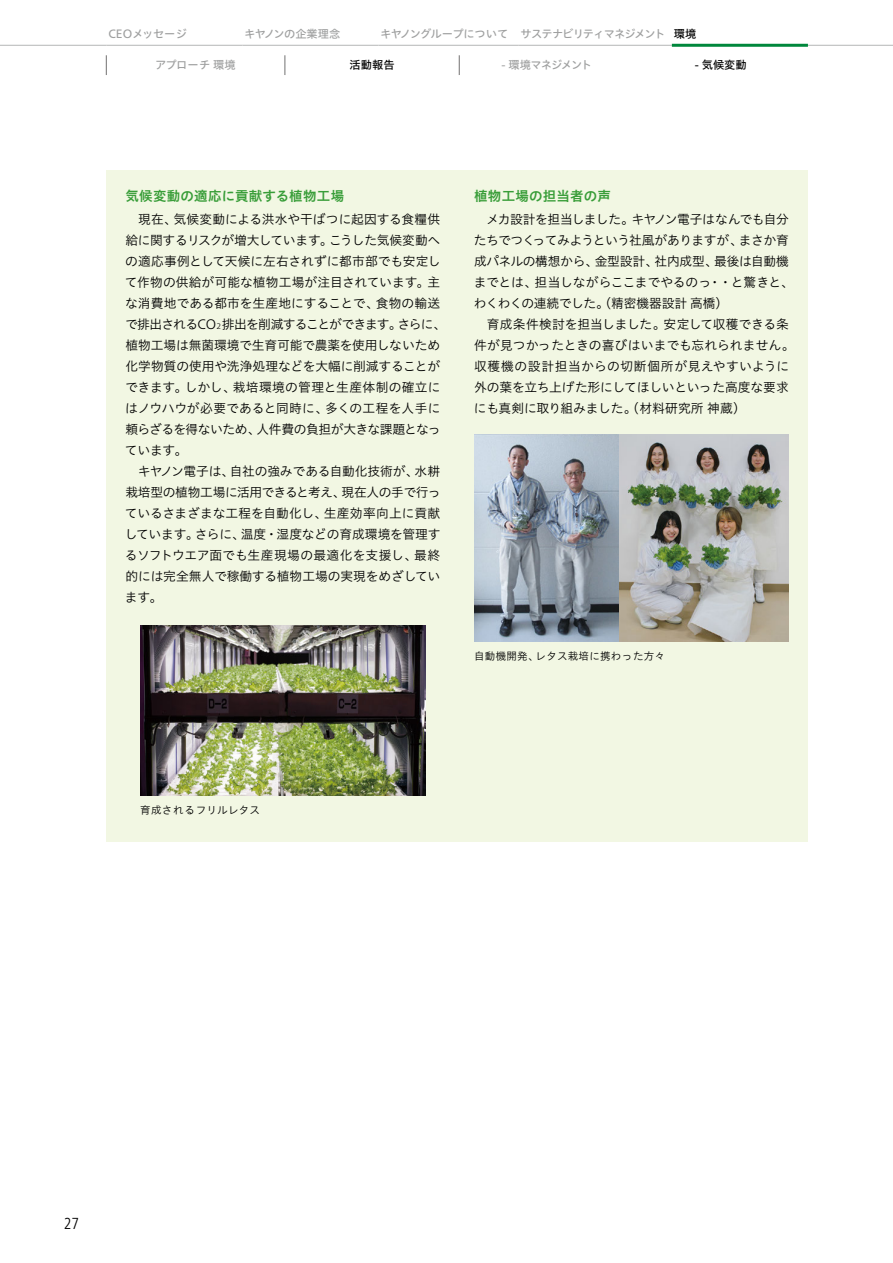
<style>
.page{position:relative;width:893px;height:1263px;background:#fff}
.page>*{position:absolute;margin:0;border:0;box-sizing:border-box;transform-origin:0 0}
.t1{font:300 condensed 15.9px "Frutiger LT Std";color:#000}
.t2{font:13.5px "Hiragino UD Sans Std W6";letter-spacing:.01em;color:#389d38}
.t3{font:12.75px/21px "Hiragino UD Sans Std W3";letter-spacing:-.01em;color:#000}
.t4{font:11.25px "Hiragino UD Sans Std W5";letter-spacing:-.065em;color:#9fa0a0}
.t5{font:11.25px "Hiragino UD Sans Std W5";letter-spacing:-.035em;color:#9fa0a0}
.t6{font:11.25px "Hiragino UD Sans Std W5";color:#000}
.t7{font:11.25px "Hiragino UD Sans Std W5";color:#9fa0a0}
.t8{font:10.5px "Hiragino UD Sans Std W3";letter-spacing:.025em;color:#000}
.s1{font-family:"Frutiger Neue LT Pro";font-size:12.15px}
.s2{color:#000}
.s3{font-family:"Frutiger Neue LT Pro";font-weight:300;font-size:13.8px}
.s4{font-family:"Frutiger Neue LT Pro";font-weight:300;font-size:8.1px}
</style>
<div class="page">
<hr style="left:0;top:45px;width:106px;height:1px;background:#b5b6b6">
<hr style="left:106px;top:45px;width:136px;height:1px;background:#b5b6b6">
<hr style="left:242px;top:45px;width:136px;height:1px;background:#b5b6b6">
<hr style="left:378px;top:45px;width:141px;height:1px;background:#b5b6b6">
<hr style="left:519px;top:45px;width:153px;height:1px;background:#b5b6b6">
<hr style="left:808px;top:45px;width:85px;height:1px;background:#b5b6b6">
<hr style="left:672px;top:44px;width:136px;height:3px;background:#00873c">
<div style="left:106px;top:170px;width:702px;height:672px;background:#f2f7e3"></div>
<img style="left:140px;top:625px;width:285px;height:170px">
<img style="left:474px;top:434px;width:315px;height:207px">
<svg style="left:106px;top:55px;width:1px;height:20px"></svg>
<svg style="left:285px;top:55px;width:1px;height:20px"></svg>
<svg style="left:459px;top:55px;width:1px;height:20px"></svg>
<p class="t4" style="left:108px;top:25px;width:80px"><span class="s1">CEO</span>メッセージ</p>
<p class="t5" style="left:244px;top:25px;width:98px">キヤノンの企業理念</p>
<p class="t4" style="left:380px;top:25px;width:318px">キヤノングループについて サステナビリティマネジメント <span class="s2">環境</span></p>
<p class="t7" style="left:155px;top:57px;width:82px">アプローチ環境</p>
<p class="t6" style="left:350px;top:57px;width:47px">活動報告</p>
<p class="t4" style="left:501px;top:57px;width:92px"><span class="s1">-</span> 環境マネジメント</p>
<p class="t6" style="left:695px;top:57px;width:53px"><span class="s1">-</span> 気候変動</p>
<p class="t2" style="left:125px;top:186px;width:220px">気候変動の適応に貢献する植物工場</p>
<p class="t3" style="left:125px;top:208px;width:323px;text-indent:13px">現在、気候変動による洪水や干ばつに起因する食糧供給に関するリスクが増大しています。こうした気候変動への適応事例として天候に左右されずに都市部でも安定して作物の供給が可能な植物工場が注目されています。主な消費地である都市を生産地にすることで、食物の輸送で排出される<span class="s3">CO</span><span class="s4">2</span>排出を削減することができます。さらに、植物工場は無菌環境で生育可能で農薬を使用しないため化学物質の使用や洗浄処理などを大幅に削減することができます。しかし、栽培環境の管理と生産体制の確立にはノウハウが必要であると同時に、多くの工程を人手に頼らざるを得ないため、人件費の負担が大きな課題となっています。</p>
<p class="t3" style="left:125px;top:460px;width:317px;text-align:justify;text-indent:13px">キヤノン電子は、自社の強みである自動化技術が、水耕栽培型の植物工場に活用できると考え、現在人の手で行っているさまざまな工程を自動化し、生産効率向上に貢献しています。さらに、温度・湿度などの育成環境を管理するソフトウエア面でも生産現場の最適化を支援し、最終的には完全無人で稼働する植物工場の実現をめざしています。</p>
<p class="t2" style="left:474px;top:186px;width:138px">植物工場の担当者の声</p>
<p class="t3" style="left:474px;top:208px;width:322px;text-indent:13px">メカ設計を担当しました。キヤノン電子はなんでも自分たちでつくってみようという社風がありますが、まさか育成パネルの構想から、金型設計、社内成型、最後は自動機までとは、担当しながらここまでやるのっ・・と驚きと、わくわくの連続でした。（精密機器設計高橋）</p>
<p class="t3" style="left:474px;top:313px;width:323px;text-indent:13px">育成条件検討を担当しました。安定して収穫できる条件が見つかったときの喜びはいまでも忘れられません。収穫機の設計担当からの切断個所が見えやすいように外の葉を立ち上げた形にしてほしいといった高度な要求にも真剣に取り組みました。（材料研究所神蔵）</p>
<p class="t8" style="left:474px;top:648px;width:193px">自動機開発、レタス栽培に携わった方々</p>
<p class="t8" style="left:140px;top:802px;width:121px">育成されるフリルレタス</p>
<p class="t1" style="left:64px;top:1214px;width:17px">27</p>
</div>
